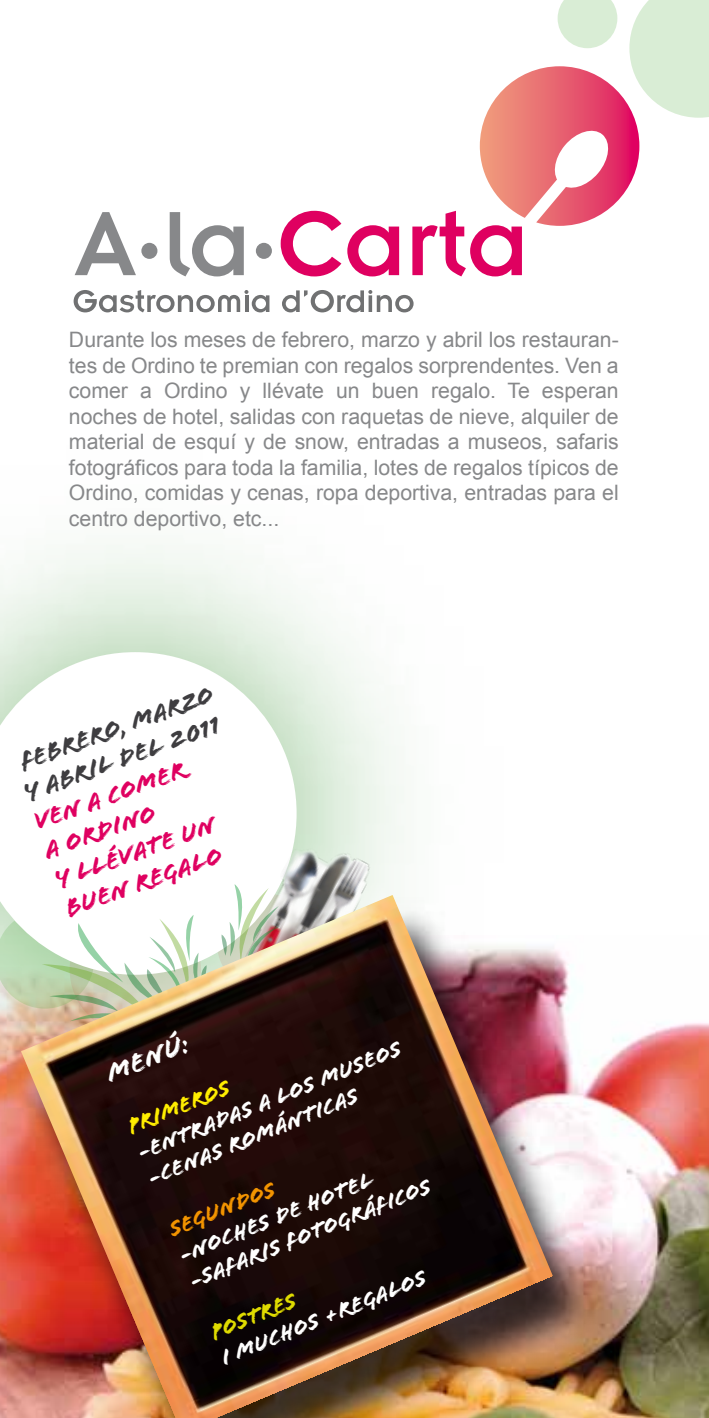
<style>
.page{position:relative;width:709px;height:1418px;background:#fff}
.page>*{position:absolute;margin:0;border:0;box-sizing:border-box;transform-origin:0 0}
.t1{font:28.25px "Flood Std";color:#fff}
.t2{font:25.75px/30.8px "Flood Std";color:#df0060}
.t3{font:25.75px/30.8px "Flood Std";color:#3e3d40}
.t4{font:23px/27.8px "Flood Std";color:#fff}
.t5{font:23px "Flood Std";color:#ffed00}
.t6{font:23px "Flood Std";color:#f39400}
.t7{font:23px "Flood Std";color:#dfdb00}
.t8{font:21.25px/25.5px "Arial";color:#87888a;text-align:justify}
</style>
<div class="page">
<img style="left:0;top:1256px;width:709px;height:161px">
<svg style="left:75px;top:212px;width:61px;height:63px"></svg>
<div style="left:141px;top:243px;width:16px;height:16px;background:#87888a;border-radius:50%"></div>
<svg style="left:170px;top:212px;width:74px;height:64px"></svg>
<div style="left:256px;top:243px;width:16px;height:16px;background:#87888a;border-radius:50%"></div>
<svg style="left:281px;top:211px;width:60px;height:65px"></svg>
<svg style="left:347px;top:225px;width:52px;height:51px"></svg>
<svg style="left:296px;top:290px;width:77px;height:4px"></svg>
<svg style="left:76px;top:290px;width:173px;height:4px"></svg>
<img style="left:5px;top:1256px;width:607px;height:161px">
<img style="left:21px;top:1256px;width:532px;height:161px">
<img style="left:0;top:294px;width:709px;height:962px">
<svg style="left:412px;top:0;width:297px;height:276px"></svg>
<p class="t8" style="left:69px;top:327px;width:551px">Durante los meses de febrero, marzo y abril los restauran&shy;tes de Ordino te premian con regalos sorprendentes. Ven a comer a Ordino y llévate un buen regalo. Te esperan noches de hotel, salidas con raquetas de nieve, alquiler de material de esquí y de snow, entradas a museos, safaris fotográficos para toda la familia, lotes de regalos típicos de Ordino, comidas y cenas, ropa deportiva, entradas para el centro deportivo, etc...</p>
<p class="t3" style="left:9px;top:750px;width:212px;rotate:-20deg">Febrero, marzo<br>Y abril del 2011</p>
<p class="t2" style="left:29px;top:808px;width:171px;rotate:-20deg">Ven a comer a Ordino<br>Y llévate un buen regalo</p>
<h1 class="t1" style="left:101px;top:1059px;width:89px;rotate:-22deg">Menú:</h1>
<p class="t5" style="left:124px;top:1114px;width:110px;rotate:-22deg">Primeros</p>
<p class="t4" style="left:134px;top:1140px;width:283px;rotate:-22deg">-entradas a los museos -cenas románticas</p>
<p class="t6" style="left:165px;top:1217px;width:114px;rotate:-22deg">Segundos</p>
<p class="t4" style="left:175px;top:1243px;width:260px;rotate:-22deg">-Noches de hotel -safaris fotográficos</p>
<p class="t7" style="left:206px;top:1320px;width:92px;rotate:-22deg">Postres</p>
<p class="t4" style="left:217px;top:1345px;width:221px;rotate:-22deg">i muchos +Regalos</p>
</div>
